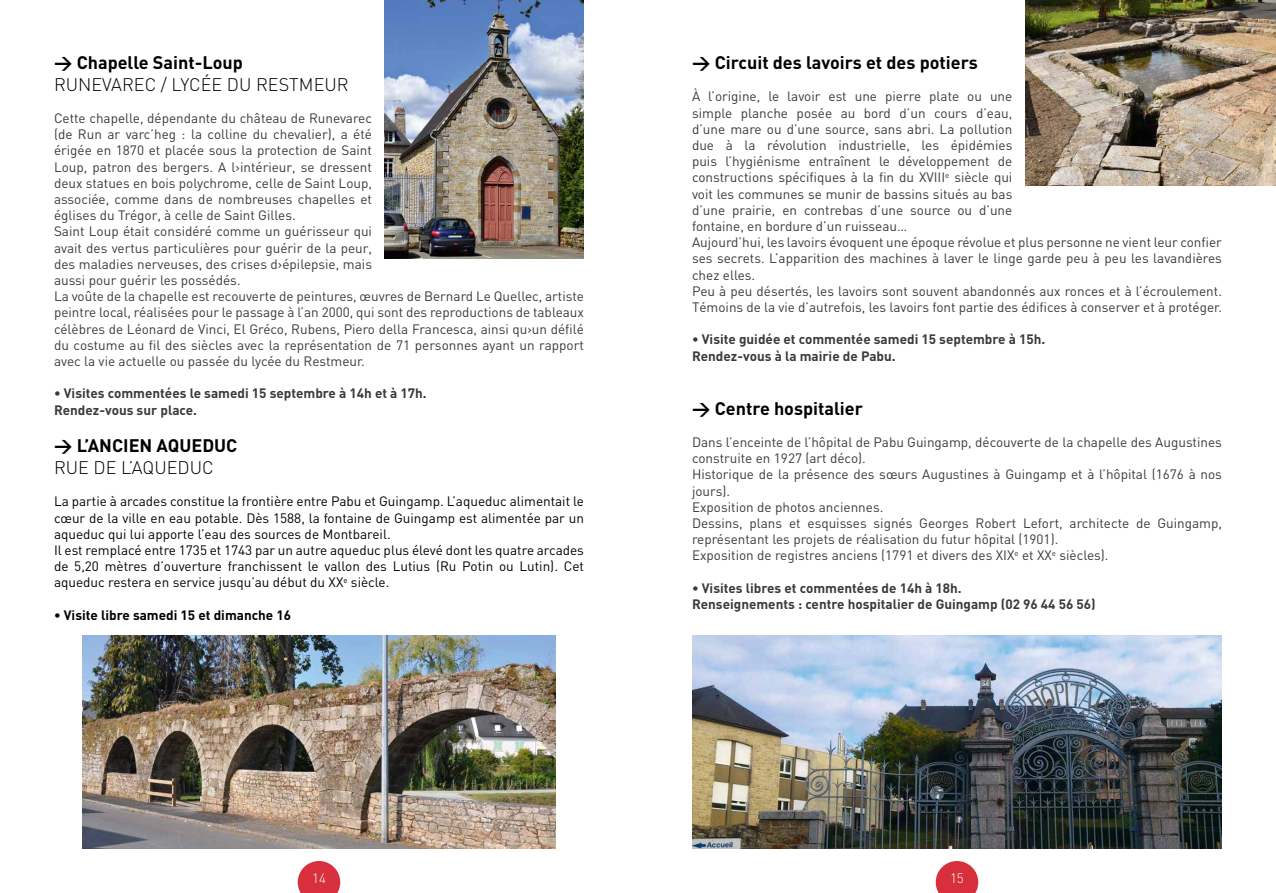
<style>
.page{position:relative;width:1276px;height:893px;background:#fff}
.page>*{position:absolute;margin:0;border:0;box-sizing:border-box;transform-origin:0 0}
.t1{font:700 18px "DIN";color:#000}
.t2{font:300 18px "DIN";color:#000}
.t3{font:13.5px/16.2px "DIN";color:#3a3a3a}
.t4{font:13.5px/16.2px "DIN";color:#000}
.t5{font:700 13.5px/16.2px "DIN";color:#3a3a3a}
.t6{font:700 13.5px "DIN";color:#000}
.t7{font:300 13.5px "DIN";color:#fff}
</style>
<div class="page">
<img style="left:83px;top:636px;width:472px;height:213px">
<img style="left:385px;top:0;width:199px;height:259px">
<img style="left:1025px;top:0;width:251px;height:186px">
<img style="left:692px;top:636px;width:530px;height:213px">
<svg style="left:298px;top:861px;width:42px;height:32px"></svg>
<svg style="left:935px;top:861px;width:43px;height:32px"></svg>
<h1 class="t1" style="left:54px;top:51px;width:190px">&gt; Chapelle Saint-Loup</h1>
<h1 class="t2" style="left:54px;top:73px;width:296px">RUNEVAREC / LYCÉE DU RESTMEUR</h1>
<p class="t3" style="left:54px;top:110px;width:531px">Cette chapelle, dépendante du château de Runevarec<br>(de Run ar varc’heg : la colline du chevalier), a été<br>érigée en 1870 et placée sous la protection de Saint<br>Loup, patron des bergers. A l›intérieur, se dressent<br>deux statues en bois polychrome, celle de Saint Loup,<br>associée, comme dans de nombreuses chapelles et<br>églises du Trégor, à celle de Saint Gilles.<br>Saint Loup était considéré comme un guérisseur qui<br>avait des vertus particulières pour guérir de la peur,<br>des maladies nerveuses, des crises d›épilepsie, mais<br>aussi pour guérir les possédés.<br>La voûte de la chapelle est recouverte de peintures, œuvres de Bernard Le Quellec, artiste peintre local, réalisées pour le passage à l’an 2000, qui sont des reproductions de tableaux célèbres de Léonard de Vinci, El Gréco, Rubens, Piero della Francesca, ainsi qu›un défilé du costume au fil des siècles avec la représentation de 71 personnes ayant un rapport avec la vie actuelle ou passée du lycée du Restmeur.</p>
<p class="t5" style="left:54px;top:385px;width:374px">• Visites commentées le samedi 15 septembre à 14h et à 17h.<br>Rendez-vous sur place.</p>
<h1 class="t1" style="left:54px;top:434px;width:185px">&gt; L’ANCIEN AQUEDUC</h1>
<h1 class="t2" style="left:54px;top:456px;width:161px">RUE DE L’AQUEDUC</h1>
<p class="t4" style="left:54px;top:493px;width:531px">La partie à arcades constitue la frontière entre Pabu et Guingamp. L’aqueduc alimentait le cœur de la ville en eau potable. Dès 1588, la fontaine de Guingamp est alimentée par un aqueduc qui lui apporte l’eau des sources de Montbareil.<br>Il est remplacé entre 1735 et 1743 par un autre aqueduc plus élevé dont les quatre arcades de 5,20 mètres d’ouverture franchissent le vallon des Lutius (Ru Potin ou Lutin). Cet aqueduc restera en service jusqu’au début du XX<sup>e</sup> siècle.</p>
<p class="t6" style="left:54px;top:606px;width:239px">• Visite libre samedi 15 et dimanche 16</p>
<h1 class="t1" style="left:692px;top:51px;width:287px">&gt; Circuit des lavoirs et des potiers</h1>
<p class="t3" style="left:692px;top:88px;width:531px">À l’origine, le lavoir est une pierre plate ou une<br>simple planche posée au bord d’un cours d’eau,<br>d’une mare ou d’une source, sans abri. La pollution<br>due à la révolution industrielle, les épidémies<br>puis l’hygiénisme entraînent le développement de<br>constructions spécifiques à la fin du XVIII<sup>e</sup> siècle qui<br>voit les communes se munir de bassins situés au bas<br>d’une prairie, en contrebas d’une source ou d’une<br>fontaine, en bordure d’un ruisseau…<br>Aujourd’hui, les lavoirs évoquent une époque révolue et plus personne ne vient leur confier ses secrets. L’apparition des machines à laver le linge garde peu à peu les lavandières chez elles.<br>Peu à peu désertés, les lavoirs sont souvent abandonnés aux ronces et à l’écroulement.<br>Témoins de la vie d’autrefois, les lavoirs font partie des édifices à conserver et à protéger.</p>
<p class="t5" style="left:692px;top:331px;width:355px">• Visite guidée et commentée samedi 15 septembre à 15h.<br>Rendez-vous à la mairie de Pabu.</p>
<h1 class="t1" style="left:692px;top:396px;width:172px">&gt; Centre hospitalier</h1>
<p class="t3" style="left:692px;top:434px;width:531px">Dans l’enceinte de l’hôpital de Pabu Guingamp, découverte de la chapelle des Augustines construite en 1927 (art déco).<br>Historique de la présence des sœurs Augustines à Guingamp et à l’hôpital (1676 à nos jours).<br>Exposition de photos anciennes.<br>Dessins, plans et esquisses signés Georges Robert Lefort, architecte de Guingamp, représentant les projets de réalisation du futur hôpital (1901).<br>Exposition de registres anciens (1791 et divers des XIX<sup>e</sup> et XX<sup>e</sup> siècles).</p>
<p class="t5" style="left:692px;top:579px;width:405px">• Visites libres et commentées de 14h à 18h.<br>Renseignements : centre hospitalier de Guingamp (02 96 44 56 56)</p>
<p class="t7" style="left:312px;top:870px;width:15px">14</p>
<p class="t7" style="left:950px;top:870px;width:15px">15</p>
</div>
